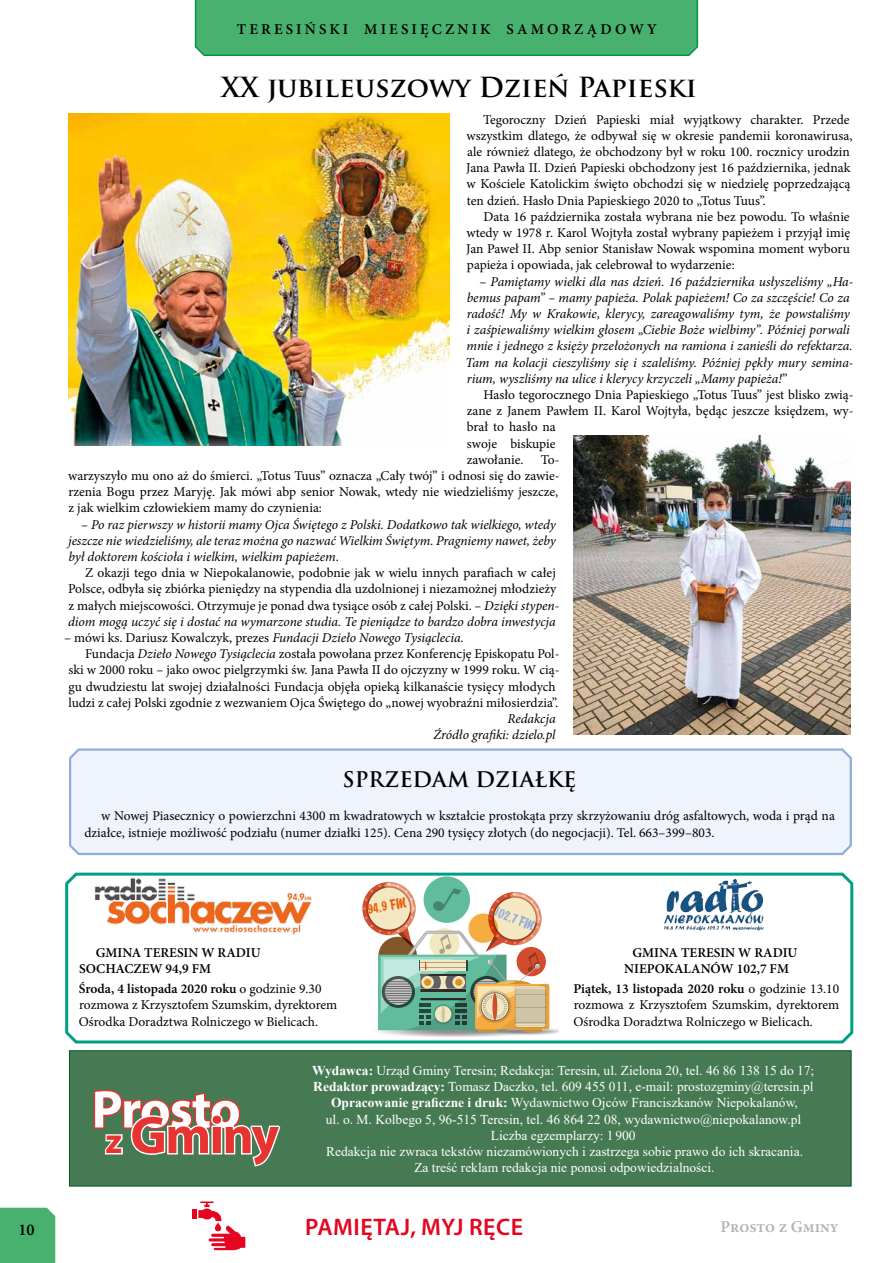
<style>
.page{position:relative;width:893px;height:1263px;background:#fff}
.page>*{position:absolute;margin:0;border:0;box-sizing:border-box;transform-origin:0 0}
.t1{font:700 53.4px "Myriad Pro";letter-spacing:-.025em;color:#fff}
.t2{font:700 53.4px "Myriad Pro";letter-spacing:-.03em;color:#e73431}
.t3{font:700 27px "Trajan Pro";color:#000}
.t4{font:600 24px "Myriad Pro";letter-spacing:.02em;color:#e40521}
.t5{font:700 21px "Trajan Pro";color:#000}
.t6{font:600 16.5px "Minion Pro";color:#b3b2b2}
.t7{font:600 16.5px "Minion Pro";color:#000}
.t8{font:600 15px "Minion Pro";letter-spacing:.21em;color:#000}
.t9{font:13.5px/16.2px "Minion Pro";color:#000}
.t10{font:italic 13.5px/16.2px "Minion Pro";letter-spacing:-.005em;color:#000}
.t11{font:13.5px/16.2px "Times New Roman";color:#fff;text-align:center}
.t12{font:600 13.5px/20.4px "Minion Pro";color:#000}
.t13{font:12.75px "Briquet";color:#91addb}
.t14{font:12.75px "Briquet";color:#eb5d0b}
.s1{font-style:normal}
.s2{font-style:italic}
.s3{font-weight:400}
.s4{font-size:13.05px}
.s5{font-size:35.55px}
.s6{font-weight:700}
</style>
<div class="page">
<div style="left:194px;top:0;width:505px;height:56px;background:#49b170"></div>
<div style="left:0;top:1208px;width:55px;height:55px;background:#49b170"></div>
<img style="left:68px;top:114px;width:381px;height:331px">
<img style="left:573px;top:436px;width:277px;height:298px">
<div style="left:192px;top:1209px;width:5px;height:10px;background:#e40521"></div>
<svg style="left:198px;top:1201px;width:47px;height:49px"></svg>
<div style="left:215px;top:1223px;width:6px;height:8px;background:#e40521;border-radius:3px"></div>
<div style="left:69px;top:1050px;width:782px;height:136px;background:#457a53;border:1px solid #005529"></div>
<svg style="left:93px;top:1089px;width:188px;height:78px"></svg>
<svg style="left:65px;top:872px;width:789px;height:172px"></svg>
<div style="left:424px;top:876px;width:46px;height:47px;background:#61bc9e;border-radius:50%"></div>
<svg style="left:363px;top:882px;width:195px;height:154px"></svg>
<img style="left:665px;top:879px;width:99px;height:44px">
<img style="left:92px;top:875px;width:220px;height:60px">
<div style="left:69px;top:748px;width:783px;height:108px;background:#eff3fb"></div>
<p class="t8" style="left:237px;top:19px;width:422px">teresiński miesięcznik samorządowy</p>
<h2 class="t3" style="left:221px;top:70px;width:478px">XX jubileuszowy Dzień Papieski</h2>
<p class="t9" style="left:466px;top:111px;width:388px;text-indent:17px">Tegoroczny Dzień Papieski miał wyjątkowy charakter. Przede wszystkim dlatego, że odbywał się w okresie pandemii koronawirusa, ale również dlatego, że obchodzony był w roku 100. rocznicy urodzin Jana Pawła II. Dzień Papieski obchodzony jest 16 października, jednak w Kościele Katolickim święto obchodzi się w niedzielę poprzedzającą ten dzień. Hasło Dnia Papieskiego 2020 to „Totus Tuus”.</p>
<p class="t9" style="left:466px;top:208px;width:385px;text-align:justify;text-indent:17px">Data 16 października została wybrana nie bez powodu. To właśnie wtedy w 1978 r. Karol Wojtyła został wybrany papieżem i przyjął imię Jan Paweł II. Abp senior Stanisław Nowak wspomina moment wyboru papieża i opowiada, jak celebrował to wydarzenie:</p>
<p class="t10" style="left:466px;top:273px;width:389px;text-indent:14px"><span class="s1">–</span> Pamiętamy wielki dla nas dzień. 16 października usłyszeliśmy „Ha&shy;bemus papam” – mamy papieża. Polak papieżem! Co za szczęście! Co za radość! My w Krakowie, klerycy, zareagowaliśmy tym, że powstaliśmy i zaśpiewaliśmy wielkim głosem „Ciebie Boże wielbimy”. Później porwali mnie i jednego z księży przełożonych na ramiona i zanieśli do refektarza.<br>Tam na kolacji cieszyliśmy się i szaleliśmy. Później pękły mury semina&shy;rium, wyszliśmy na ulice i klerycy krzyczeli „Mamy papieża!<span class="s1">”</span></p>
<p class="t9" style="left:467px;top:387px;width:388px;text-indent:17px">Hasło tegorocznego Dnia Papieskiego „Totus Tuus” jest blisko zwią&shy;zane z Janem Pawłem II. Karol Wojtyła, będąc jeszcze księdzem, wy&shy;brał to hasło na<br>swoje biskupie<br>zawołanie.</p>
<p class="t9" style="left:68px;top:451px;width:493px;text-align:justify;text-indent:473px">To&shy;warzyszyło mu ono aż do śmierci. „Totus Tuus” oznacza „Cały twój” i odnosi się do zawie&shy;rzenia Bogu przez Maryję. Jak mówi abp senior Nowak, wtedy nie wiedzieliśmy jeszcze, z jak wielkim człowiekiem mamy do czynienia:</p>
<p class="t10" style="left:68px;top:516px;width:489px;text-align:justify;text-indent:13px"><span class="s1">–</span> Po raz pierwszy w historii mamy Ojca Świętego z Polski. Dodatkowo tak wielkiego, wtedy jeszcze nie wiedzieliśmy, ale teraz można go nazwać Wielkim Świętym. Pragniemy nawet, żeby był doktorem kościoła i wielkim, wielkim papieżem<span class="s1">.</span></p>
<p class="t9" style="left:68px;top:565px;width:493px;text-indent:17px">Z okazji tego dnia w Niepokalanowie, podobnie jak w wielu innych parafiach w całej Polsce, odbyła się zbiórka pieniędzy na stypendia dla uzdolnionej i niezamożnej młodzieży z małych miejscowości. Otrzymuje je ponad dwa tysiące osób z całej Polski. <span class="s2">– Dzięki stypen&shy;diom mogą uczyć się i dostać na wymarzone studia. Te pieniądze to bardzo dobra inwestycja</span></p>
<p class="t9" style="left:64px;top:630px;width:401px">– mówi ks. Dariusz Kowalczyk, prezes <span class="s2">Fundacji Dzieło Nowego Tysiąclecia</span>.</p>
<p class="t9" style="left:85px;top:646px;width:476px">Fundacja <span class="s2">Dzieło Nowego Tysiąclecia</span> została powołana przez Konferencję Episkopatu Pol-</p>
<p class="t9" style="left:69px;top:662px;width:492px">ski w 2000 roku – jako owoc pielgrzymki św. Jana Pawła II do ojczyzny w 1999 roku. W cią-</p>
<p class="t9" style="left:68px;top:678px;width:489px">gu dwudziestu lat swojej działalności Fundacja objęła opieką kilkanaście tysięcy młodych</p>
<p class="t9" style="left:68px;top:694px;width:491px">ludzi z całej Polski zgodnie z wezwaniem Ojca Świętego do „nowej wyobraźni miłosierdzia”.</p>
<p class="t10" style="left:433px;top:711px;width:124px;text-align:right">Redakcja<br>Źródło grafiki: dzielo.pl</p>
<h3 class="t5" style="left:343px;top:766px;width:235px">SPRZEDAM DZIAŁKĘ</h3>
<p class="t9" style="left:84px;top:808px;width:752px;text-indent:17px">w Nowej Piasecznicy o powierzchni 4300 m kwadratowych w kształcie prostokąta przy skrzyżowaniu dróg asfaltowych, woda i prąd na działce, istnieje możliwość podziału (numer działki 125). Cena 290 tysięcy złotych (do negocjacji). Tel. 663–399–803.</p>
<p class="t12" style="left:96px;top:942px;width:57px">GMINA TERESI</p>
<p class="t12" style="left:188px;top:942px;width:39px">N WRADI</p>
<p class="t12" style="left:251px;top:942px;width:11px">U</p>
<p class="t12" style="left:79px;top:958px;width:10px">SOC</p>
<p class="t12" style="left:105px;top:958px;width:21px">HACZEW</p>
<p class="t12" style="left:79px;top:958px;width:244px;text-indent:87px">94,9 FM<br>Środa, 4 listopada 2020 roku <span class="s3">o godzinie 9.30</span></p>
<p class="t9" style="left:79px;top:997px;width:260px">rozmowa z Krzysztofem Szumskim, dyrektorem<br>Ośrodka Doradztwa Rolniczego w Bielicach.</p>
<p class="t14" style="left:366px;top:901px;width:41px;rotate:-9deg">94,9 <span class="s4">FM</span></p>
<p class="t13" style="left:499px;top:904px;width:43px;rotate:22deg">102,7 FM</p>
<p class="t12" style="left:632px;top:942px;width:57px">GMINA TERESI</p>
<p class="t12" style="left:725px;top:942px;width:39px">N WRADI</p>
<p class="t12" style="left:788px;top:942px;width:11px">U</p>
<p class="t12" style="left:624px;top:958px;width:41px">NIEPOKA</p>
<p class="t12" style="left:573px;top:958px;width:267px;text-indent:110px">LANÓW 102,7 FM<br>Piątek, 13 listopada 2020 roku <span class="s3">o godzinie 13.10</span></p>
<p class="t9" style="left:573px;top:997px;width:267px">rozmowa z Krzysztofem Szumskim, dyrektorem<br>Ośrodka Doradztwa Rolniczego w Bielicach.</p>
<h1 class="t1" style="left:92px;top:1074px;width:151px">Prosto</h1>
<h1 class="t2" style="left:106px;top:1100px;width:175px"><span class="s5">z</span> Gminy</h1>
<p class="t11" style="left:312px;top:1062px;width:504px"><span class="s6">Wydawca:</span> Urząd Gminy Teresin; Redakcja: Teresin, ul. Zielona 20, tel. 46 86 138 15 do 17; <span class="s6">Redaktor prowadzący:</span> Tomasz Daczko, tel. 609 455 011, e-mail: prostozgminy@teresin.pl <span class="s6">Opracowanie graficzne i druk:</span> Wydawnictwo Ojców Franciszkanów Niepokalanów,<br>ul. o. M. Kolbego 5, 96-515 Teresin, tel. 46 864 22 08, wydawnictwo@niepokalanow.pl Liczba egzemplarzy: 1900<br>Redakcja nie zwraca tekstów niezamówionych i zastrzega sobie prawo do ich skracania.<br>Za treść reklam redakcja nie ponosi odpowiedzialności.</p>
<h3 class="t4" style="left:305px;top:1211px;width:219px">PAMIĘTAJ, MYJ RĘCE</h3>
<p class="t7" style="left:19px;top:1218px;width:18px">10</p>
<p class="t6" style="left:720px;top:1215px;width:120px">Prosto z Gminy</p>
</div>
